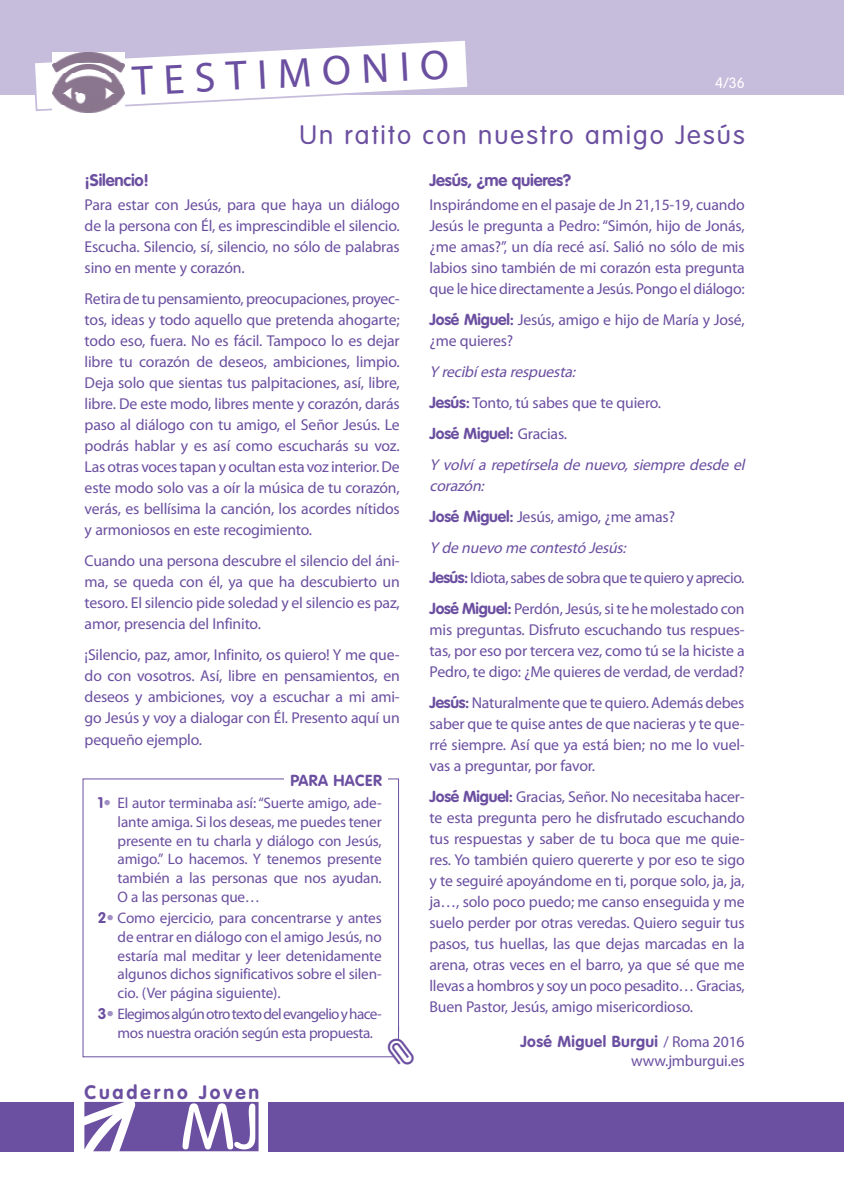
<style>
.page{position:relative;width:844px;height:1191px;background:#fff}
.page>*{position:absolute;margin:0;border:0;box-sizing:border-box;transform-origin:0 0}
.t1{font:42px "Myriad Pro";color:#6b4fa0}
.t2{font:33.6px "Bix Bats LT Std Wired";color:#6b4fa0}
.t3{font:300 26.25px "VAG Rounded Std";letter-spacing:.08em;color:#6b4fa0}
.t4{font:700 19.25px "VAG Rounded Std";letter-spacing:.15em;color:#6b4fa0}
.t5{font:700 16.62px "VAG Rounded Std";letter-spacing:-.01em;color:#6b4fa0}
.t6{font:15.75px/21px "Myriad Pro";letter-spacing:-.01em;color:#6b4fa0;text-align:justify}
.t7{font:italic 15.75px/21px "Myriad Pro";color:#6b4fa0}
.t8{font:700 15.75px "VAG Rounded Std";letter-spacing:.025em;color:#6b4fa0}
.t9{font:700 15.75px "VAG Rounded Std";letter-spacing:-.01em;color:#6b4fa0}
.t10{font:15.22px/18.7px "Myriad Pro";letter-spacing:-.015em;color:#6b4fa0;text-align:justify}
.t11{font:15.22px/18.7px "Myriad Pro";letter-spacing:-.045em;color:#6b4fa0}
.t12{font:300 14.88px "VAG Rounded Std";color:#fff}
.s1{font-family:"VAG Rounded Std";font-weight:700}
.s2{font-family:"VAG Rounded Std";font-weight:700;color:#a190c4}
.s3{font-style:italic}
.s4{font-family:"Myriad Pro";font-weight:400}
</style>
<div class="page">
<div style="left:0;top:0;width:843px;height:94px;background:#c6bcdc"></div>
<svg style="left:82px;top:778px;width:317px;height:279px"></svg>
<div style="left:284px;top:773px;width:103px;height:12px;background:#fff"></div>
<div style="left:0;top:1102px;width:843px;height:49px;background:#6b4fa0"></div>
<div style="left:74px;top:1076px;width:194px;height:80px;background:#fff"></div>
<svg style="left:84px;top:1101px;width:175px;height:50px"></svg>
<svg style="left:32px;top:40px;width:438px;height:71px"></svg>
<img style="left:53px;top:53px;width:71px;height:59px">
<svg style="left:398px;top:1025px;width:1px;height:15px"></svg>
<h1 class="t1" style="left:131px;top:55px;width:318px;rotate:-3deg">TESTIMONIO</h1>
<p class="t12" style="left:715px;top:75px;width:31px">4/36</p>
<h3 class="t3" style="left:299px;top:120px;width:446px">Un ratito con nuestro amigo Jesús</h3>
<p class="t5" style="left:85px;top:171px;width:66px">¡Silencio!</p>
<p class="t6" style="left:85px;top:194px;width:316px">Para estar con Jesús, para que haya un diálogo de la persona con Él, es imprescindible el silencio.<br>Escucha. Silencio, sí, silencio, no sólo de palabras sino en mente y corazón.</p>
<p class="t6" style="left:85px;top:288px;width:316px">Retira de tu pensamiento, preocupaciones, proyec&shy;tos, ideas y todo aquello que pretenda ahogarte; todo eso, fuera. No es fácil. Tampoco lo es dejar libre tu corazón de deseos, ambiciones, limpio.<br>Deja solo que sientas tus palpitaciones, así, libre, libre. De este modo, libres mente y corazón, darás paso al diálogo con tu amigo, el Señor Jesús. Le podrás hablar y es así como escucharás su voz.<br>Las otras voces tapan y ocultan esta voz interior. De este modo solo vas a oír la música de tu corazón, verás, es bellísima la canción, los acordes nítidos y armoniosos en este recogimiento.</p>
<p class="t6" style="left:85px;top:550px;width:316px">Cuando una persona descubre el silencio del áni&shy;ma, se queda con él, ya que ha descubierto un tesoro. El silencio pide soledad y el silencio es paz, amor, presencia del Infinito.</p>
<p class="t6" style="left:85px;top:643px;width:316px">¡Silencio, paz, amor, Infinito, os quiero! Y me que&shy;do con vosotros. Así, libre en pensamientos, en deseos y ambiciones, voy a escuchar a mi ami&shy;go Jesús y voy a dialogar con Él. Presento aquí un pequeño ejemplo.</p>
<p class="t8" style="left:290px;top:771px;width:93px">PARA HACER</p>
<p class="t10" style="left:118px;top:793px;width:265px;text-indent:-20px"><span class="s1">1</span><span class="s2">•</span> El autor terminaba así: “Suerte amigo, ade&shy;lante amiga. Si los deseas, me puedes tener presente en tu charla y diálogo con Jesús, amigo.” Lo hacemos. Y tenemos presente también a las personas que nos ayudan.<br>O a las personas que…</p>
<p class="t10" style="left:118px;top:908px;width:265px;text-indent:-20px"><span class="s1">2</span><span class="s2">•</span> Como ejercicio, para concentrarse y antes de entrar en diálogo con el amigo Jesús, no estaría mal meditar y leer detenidamente algunos dichos significativos sobre el silen&shy;cio. (Ver página siguiente).</p>
<p class="t11" style="left:118px;top:1004px;width:265px;text-indent:-20px"><span class="s1">3</span><span class="s2">•</span> Elegimos algún otro texto del evangelio y hace&shy;mos nuestra oración según esta propuesta.</p>
<h2 class="t2" style="left:417px;top:1068px;width:35px;rotate:-180deg">k</h2>
<p class="t4" style="left:84px;top:1081px;width:176px">Cuaderno Joven</p>
<p class="t5" style="left:429px;top:171px;width:143px">Jesús, ¿me quieres?</p>
<p class="t6" style="left:429px;top:194px;width:317px">Inspirándome en el pasaje de Jn 21,15-19, cuando Jesús le pregunta a Pedro: “Simón, hijo de Jonás, ¿me amas?”, un día recé así. Salió no sólo de mis labios sino también de mi corazón esta pregunta que le hice directamente a Jesús. Pongo el diálogo:</p>
<p class="t6" style="left:429px;top:309px;width:316px"><span class="s1">José Miguel:</span> Jesús, amigo e hijo de María y José, ¿me quieres?</p>
<p class="t6" style="left:429px;top:356px;width:233px;line-height:31px"><span class="s3">Y recibíestarespuesta:<br></span><span class="s1">Jesús:</span> Tonto, tú sabes que te quiero.</p>
<p class="t9" style="left:429px;top:424px;width:139px">José Miguel: <span class="s4">Gracias.</span></p>
<p class="t7" style="left:429px;top:453px;width:320px">Y volvíarepetírseladenuevo,siempredesdeel corazón:</p>
<p class="t6" style="left:429px;top:500px;width:316px;line-height:31px;text-align:left"><span class="s1">José Miguel:</span> Jesús, amigo, ¿me amas?<br><span class="s3">Y denuevo mecontestó Jesús:<br></span><span class="s1">Jesús:</span> Idiota, sabes de sobra que te quiero y aprecio.<br><span class="s1">José Miguel:</span> Perdón, Jesús, si te he molestado con</p>
<p class="t6" style="left:429px;top:619px;width:316px">mis preguntas. Disfruto escuchando tus respues&shy;tas, por eso por tercera vez, como tú se la hiciste a Pedro, te digo: ¿Me quieres de verdad, de verdad?</p>
<p class="t6" style="left:429px;top:692px;width:316px"><span class="s1">Jesús:</span> Naturalmente que te quiero. Además debes saber que te quise antes de que nacieras y te que&shy;rré siempre. Así que ya está bien; no me lo vuel&shy;vas a preguntar, por favor.</p>
<p class="t6" style="left:429px;top:786px;width:317px"><span class="s1">José Miguel:</span> Gracias, Señor. No necesitaba hacer&shy;te esta pregunta pero he disfrutado escuchando tus respuestas y saber de tu boca que me quie&shy;res. Yo también quiero quererte y por eso te sigo y te seguiré apoyándome en ti, porque solo, ja, ja, ja…, solo poco puedo; me canso enseguida y me suelo perder por otras veredas. Quiero seguir tus pasos, tus huellas, las que dejas marcadas en la arena, otras veces en el barro, ya que sé que me llevas a hombros y soy un poco pesadito… Gracias, Buen Pastor, Jesús, amigo misericordioso.</p>
<p class="t8" style="left:520px;top:1032px;width:226px">José Miguel Burgui <span class="s4">/ Roma 2016</span></p>
<p class="t6" style="left:631px;top:1050px;width:115px">www.jmburgui.es</p>
</div>
